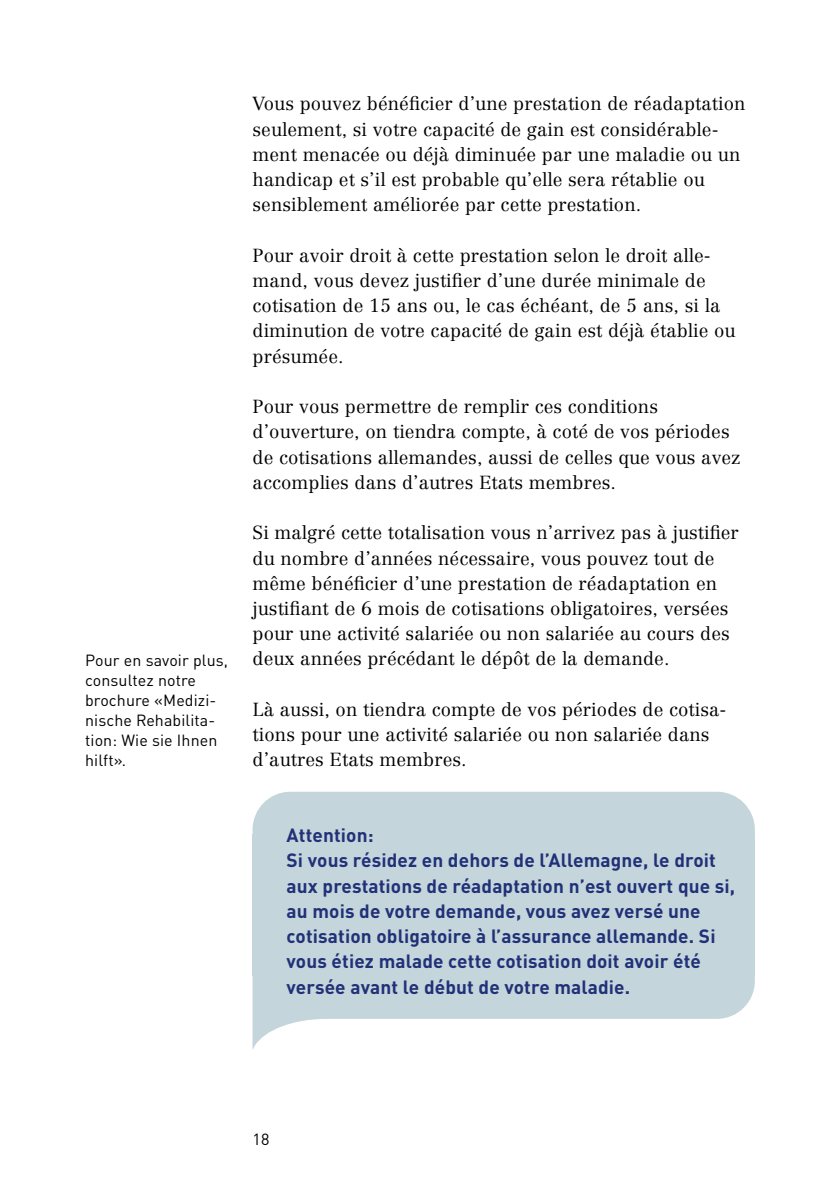
<style>
.page{position:relative;width:840px;height:1191px;background:#fff}
.page>*{position:absolute;margin:0;border:0;box-sizing:border-box;transform-origin:0 0}
.t1{font:700 19px/25.2px "DIN Pro";letter-spacing:.005em;color:#213178}
.t2{font:300 18.6px/25.2px "Centennial LT Pro";letter-spacing:.005em;color:#000}
.t3{font:16px/20.2px "DIN Pro";letter-spacing:.005em;color:#000}
</style>
<div class="page">
<svg style="left:252px;top:975px;width:502px;height:75px;fill:#c4d5db"></svg>
<div style="left:252px;top:791px;width:502px;height:43px;background:#c4d5db"></div>
<div style="left:252px;top:834px;width:502px;height:141px;background:#c4d5db"></div>
<p class="t3" style="left:85px;top:648px;width:144px">Pour en savoir plus, consultez notre brochure «Medizi&shy;nische Rehabilita&shy;tion: Wie sie Ihnen hilft».</p>
<p class="t2" style="left:252px;top:91px;width:494px">Vous pouvez bénéficier d’une prestation de réadaptation seulement, si votre capacité de gain est considérable&shy;ment menacée ou déjà diminuée par une maladie ou un handicap et s’il est probable qu’elle sera rétablie ou sensiblement améliorée par cette prestation.</p>
<p class="t2" style="left:252px;top:242px;width:484px">Pour avoir droit à cette prestation selon le droit alle&shy;mand, vous devez justifier d’une durée minimale de cotisation de 15 ans ou, le cas échéant, de 5 ans, si la diminution de votre capacité de gain est déjà établie ou présumée.</p>
<p class="t2" style="left:252px;top:394px;width:489px">Pour vous permettre de remplir ces conditions d’ouverture, on tiendra compte, à coté de vos périodes de cotisations allemandes, aussi de celles que vous avez accomplies dans d’autres Etats membres.</p>
<p class="t2" style="left:252px;top:520px;width:487px">Si malgré cette totalisation vous n’arrivez pas à justifier du nombre d’années nécessaire, vous pouvez tout de même bénéficier d’une prestation de réadaptation en justifiant de 6 mois de cotisations obligatoires, versées pour une activité salariée ou non salariée au cours des deux années précédant le dépôt de la demande.</p>
<p class="t2" style="left:252px;top:696px;width:475px">Là aussi, on tiendra compte de vos périodes de cotisa&shy;tions pour une activité salariée ou non salariée dans d’autres Etats membres.</p>
<p class="t1" style="left:286px;top:820px;width:450px">Attention:<br>Si vous résidez en dehors de l’Allemagne, le droit aux prestations de réadaptation n’est ouvert que si, au mois de votre demande, vous avez versé une cotisation obligatoire à l’assurance allemande. Si vous étiez malade cette cotisation doit avoir été versée avant le début de votre maladie.</p>
<p class="t3" style="left:252px;top:1127px;width:18px">18</p>
</div>
